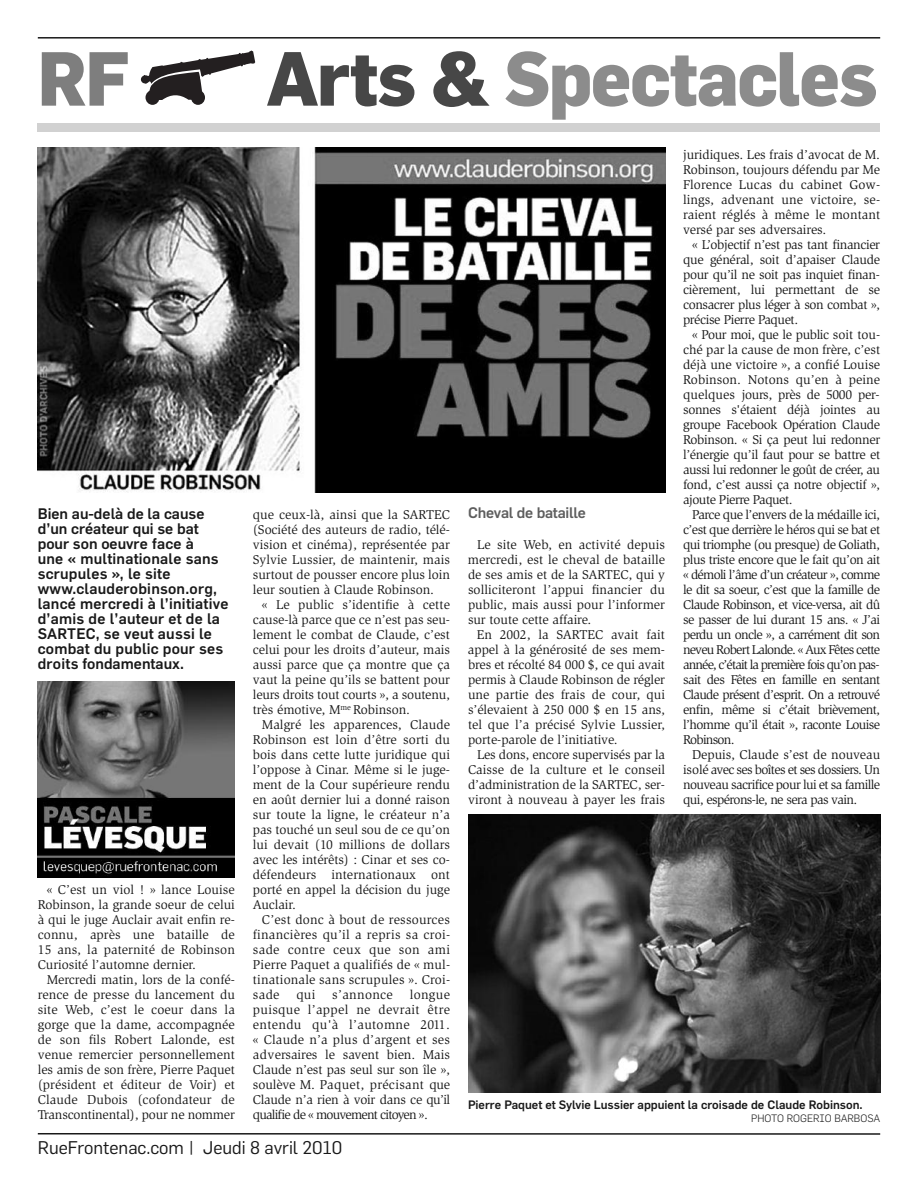
<style>
.page{position:relative;width:918px;height:1188px;background:#fff}
.page>*{position:absolute;margin:0;border:0;box-sizing:border-box;transform-origin:0 0}
.t1{font:800 75px "Flama";letter-spacing:-.02em;color:#8c8c8c;scale:.95 1}
.t2{font:800 75px "Flama";color:#7e7e7e;scale:.95 1}
.t3{font:18px "Flama";color:#191919}
.t4{font:500 15px/15px "Flama";letter-spacing:.015em;color:#191919}
.t5{font:500 15px "Flama";letter-spacing:-.015em;color:#5e5e5e}
.t6{font:13.2px/15px "Slimbach Std";letter-spacing:-.005em;color:#191919;text-align:justify}
.t7{font:13.2px "Slimbach Std";letter-spacing:.025em;color:#191919}
.t8{font:500 12px "Flama";color:#191919}
.t9{font:300 10.5px "Flama";color:#191919}
.s1{color:#474747}
</style>
<div class="page">
<hr style="left:38px;top:1133px;width:842px;height:2px;background:#191919">
<img style="left:38px;top:147px;width:627px;height:346px">
<div style="left:191px;top:90px;width:14px;height:15px;background:#231f20;border-radius:50%"></div>
<div style="left:146px;top:90px;width:14px;height:15px;background:#231f20;border-radius:50%"></div>
<svg style="left:141px;top:51px;width:114px;height:49px"></svg>
<hr style="left:38px;top:37px;width:842px;height:2px;background:#191919">
<div style="left:38px;top:123px;width:842px;height:9px;background:#d1d1d1"></div>
<img style="left:468px;top:814px;width:412px;height:278px">
<img style="left:38px;top:681px;width:197px;height:196px">
<h1 class="t2" style="left:38px;top:44px;width:98px">RF</h1>
<h1 class="t1" style="left:266px;top:44px;width:645px"><span class="s1">Arts &amp;</span> Spectacles</h1>
<p class="t4" style="left:38px;top:507px;width:192px">Bien au-delà de la cause d’un créateur qui se bat pour son oeuvre face à<br>une « multinationale sans scrupules », le site www.clauderobinson.org, lancé mercredi à l’initiative d’amis de l’auteur et de la<br>SARTEC, se veut aussi le combat du public pour ses droits fondamentaux.</p>
<p class="t6" style="left:38px;top:883px;width:199px;text-indent:9px">« C’est un viol ! » lance Louise Robinson, la grande soeur de celui à qui le juge Auclair avait enfin re&shy;connu, après une bataille de 15 ans, la paternité de Robinson Curiosité l’automne dernier.</p>
<p class="t6" style="left:38px;top:973px;width:199px;text-indent:9px">Mercredi matin, lors de la confé&shy;rence de presse du lancement du site Web, c’est le coeur dans la gorge que la dame, accompagnée de son fils Robert Lalonde, est venue remercier personnellement les amis de son frère, Pierre Paquet (président et éditeur de Voir) et Claude Dubois (cofondateur de Transcontinental), pour ne nommer</p>
<p class="t6" style="left:253px;top:508px;width:199px">que ceux-là, ainsi que la SARTEC (Société des auteurs de radio, télé&shy;vision et cinéma), représentée par Sylvie Lussier, de maintenir, mais surtout de pousser encore plus loin leur soutien à Claude Robinson.</p>
<p class="t6" style="left:253px;top:598px;width:199px;text-indent:9px">« Le public s’identifie à cette cause-là parce que ce n’est pas seu&shy;lement le combat de Claude, c’est celui pour les droits d’auteur, mais aussi parce que ça montre que ça vaut la peine qu’ils se battent pour leurs droits tout courts », a soutenu, très émotive, M<sup>me</sup> Robinson.</p>
<p class="t6" style="left:253px;top:718px;width:199px;text-indent:9px">Malgré les apparences, Claude Robinson est loin d’être sorti du bois dans cette lutte juridique qui l’oppose à Cinar. Même si le juge&shy;ment de la Cour supérieure rendu en août dernier lui a donné raison sur toute la ligne, le créateur n’a pas touché un seul sou de ce qu’on lui devait (10 millions de dollars avec les intérêts) : Cinar et ses co&shy;défendeurs internationaux ont porté en appel la décision du juge Auclair.</p>
<p class="t6" style="left:253px;top:913px;width:199px;text-indent:9px">C’est donc à bout de ressources financières qu’il a repris sa croi&shy;sade contre ceux que son ami Pierre Paquet a qualifiés de « mul&shy;tinationale sans scrupules ». Croi&shy;sade</p>
<p class="t6" style="left:253px;top:988px;width:199px;text-indent:157px">longue puisque l’appel ne devrait être entendu qu'à l’automne 2011. « Claude n’a plus d’argent et ses adversaires le savent bien. Mais Claude n’est pas seul sur son île », soulève M. Paquet, précisant que Claude n’a rien à voir dans ce qu’il qualifie de « mouvement citoyen ».</p>
<p class="t6" style="left:296px;top:988px;width:21px">qui</p>
<p class="t7" style="left:332px;top:990px;width:62px">s’annonce</p>
<h2 class="t3" style="left:38px;top:1139px;width:306px">RueFrontenac.com | Jeudi 8 avril 2010</h2>
<p class="t5" style="left:468px;top:506px;width:120px">Cheval de bataille</p>
<p class="t6" style="left:468px;top:538px;width:199px;text-indent:9px">Le site Web, en activité depuis mercredi, est le cheval de bataille de ses amis et de la SARTEC, qui y solliciteront l’appui financier du public, mais aussi pour l’informer sur toute cette affaire.</p>
<p class="t6" style="left:468px;top:628px;width:199px;text-indent:9px">En 2002, la SARTEC avait fait appel à la générosité de ses mem&shy;bres et récolté 84 000 $, ce qui avait permis à Claude Robinson de régler une partie des frais de cour, qui s’élevaient à 250 000 $ en 15 ans, tel que l’a précisé Sylvie Lussier, porte-parole de l’initiative.</p>
<p class="t6" style="left:468px;top:748px;width:199px;text-indent:9px">Les dons, encore supervisés par la Caisse de la culture et le conseil d’administration de la SARTEC, ser&shy;viront à nouveau à payer les frais</p>
<p class="t6" style="left:683px;top:148px;width:199px">juridiques. Les frais d’avocat de M.<br>Robinson, toujours défendu par Me Florence Lucas du cabinet Gow&shy;lings, advenant une victoire, se&shy;raient réglés à même le montant versé par ses adversaires.</p>
<p class="t6" style="left:683px;top:238px;width:199px;text-indent:9px">« L’objectif n’est pas tant financier que général, soit d’apaiser Claude pour qu’il ne soit pas inquiet finan&shy;cièrement, lui permettant de se consacrer plus léger à son combat », précise Pierre Paquet.</p>
<p class="t6" style="left:683px;top:328px;width:199px;text-indent:9px">« Pour moi, que le public soit tou&shy;ché par la cause de mon frère, c’est déjà une victoire », a confié Louise Robinson. Notons qu’en à peine quelques jours, près de 5000 per&shy;sonnes s'étaient déjà jointes au groupe Facebook Opération Claude Robinson. « Si ça peut lui redonner l’énergie qu’il faut pour se battre et aussi lui redonner le goût de créer, au fond, c’est aussi ça notre objectif », ajoute Pierre Paquet.</p>
<p class="t6" style="left:683px;top:508px;width:199px;text-indent:9px">Parce que l’envers de la médaille ici, c’est que derrière le héros qui se bat et qui triomphe (ou presque) de Goliath, plus triste encore que le fait qu’on ait « démoli l’âme d’un créateur », comme le dit sa soeur, c’est que la famille de Claude Robinson, et vice-versa, ait dû se passer de lui durant 15 ans. « J’ai perdu un oncle », a carrément dit son neveu Robert Lalonde. « Aux Fêtes cette année, c’était la première fois qu’on pas&shy;sait des Fêtes en famille en sentant Claude présent d’esprit. On a retrouvé enfin, même si c’était brièvement, l’homme qu’il était », raconte Louise Robinson.</p>
<p class="t6" style="left:683px;top:748px;width:199px;text-indent:9px">Depuis, Claude s’est de nouveau isolé avec ses boîtes et ses dossiers. Un nouveau sacrifice pour lui et sa famille qui, espérons-le, ne sera pas vain.</p>
<p class="t8" style="left:468px;top:1099px;width:396px">Pierre Paquet et Sylvie Lussier appuient la croisade de Claude Robinson.</p>
<p class="t9" style="left:751px;top:1113px;width:131px">PHOTO ROGERIO BARBOSA</p>
</div>
